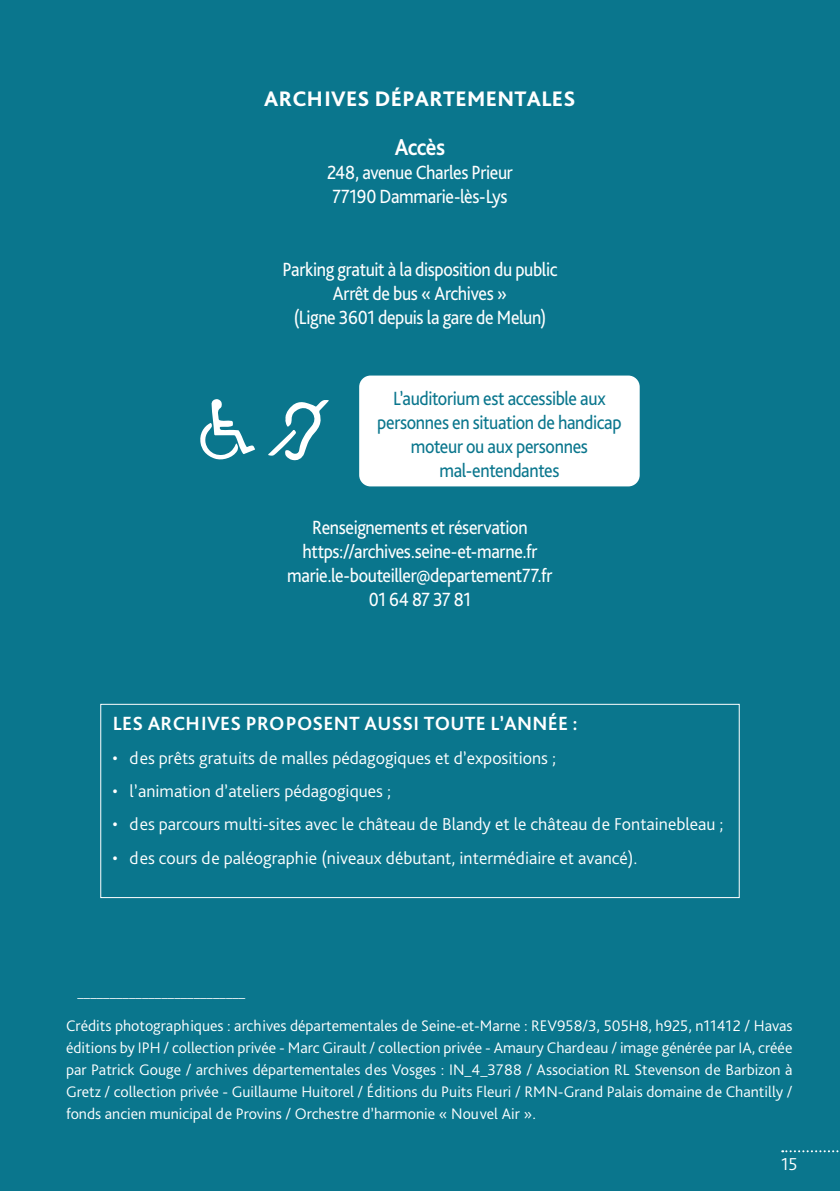
<style>
.page{position:relative;width:840px;height:1191px;background:#fff}
.page>*{position:absolute;margin:0;border:0;box-sizing:border-box;transform-origin:0 0}
.Heure-entrée-public-reserv{font:700 24px "Bliss Pro";letter-spacing:-.03em;color:#fff;scale:.9 1}
.Chapô_blanc{font:800 22px "Bliss Pro";letter-spacing:.015em;color:#fff}
.Heure-entrée-public-reserv-2{font:20px/24px "Bliss Pro";letter-spacing:-.02em;color:#fff;text-align:center;scale:.9 1}
.Heure-entrée-public-reserv-3{font:20px/24px "Bliss Pro";letter-spacing:-.02em;color:#0a768d;text-align:center;scale:.9 1}
.Titre_expo{font:700 20px "Bliss Pro";letter-spacing:.015em;color:#fff}
.t1{font:300 18px "Bliss Pro";color:#fff}
.Normal_1_colonne{font:300 16px/22px "Bliss Pro";color:#fff;text-align:justify}
.Normal_1_colonne-2{font:300 16px "Bliss Pro";color:#fff;scale:.9 1}
</style>
<div class="page">
<div style="left:0;top:0;width:839px;height:1191px;background:#0a768d"></div>
<div style="left:100px;top:704px;width:639px;height:194px;border:1px solid #fff"></div>
<div style="left:359px;top:375px;width:280px;height:111px;background:#fff;border-radius:11px"></div>
<svg style="left:200px;top:399px;width:55px;height:61px"></svg>
<svg style="left:268px;top:400px;width:61px;height:61px"></svg>
<svg style="left:781px;top:1150px;width:59px;height:2px"></svg>
<p class="Chapô_blanc" style="left:264px;top:85px;width:313px">ARCHIVES DÉPARTEMENTALES</p>
<p class="Heure-entrée-public-reserv" style="left:394px;top:133px;width:57px">Accès</p>
<p class="Heure-entrée-public-reserv-2" style="left:327px;top:160px;width:208px">248, avenue Charles Prieur</p>
<p class="Heure-entrée-public-reserv-2" style="left:332px;top:184px;width:196px">77190 Dammarie-lès-Lys</p>
<p class="Heure-entrée-public-reserv-2" style="left:282px;top:256px;width:307px">Parking gratuit à la disposition du public</p>
<p class="Heure-entrée-public-reserv-2" style="left:293px;top:280px;width:282px">Arrêt de bus « Archives »<br>(Ligne 3601 depuis la gare de Melun)</p>
<p class="Heure-entrée-public-reserv-3" style="left:377px;top:386px;width:273px">L’auditorium est accessible aux personnes en situation de handicap moteur ou aux personnes mal-entendantes</p>
<p class="Heure-entrée-public-reserv-2" style="left:312px;top:515px;width:241px">Renseignements et réservation</p>
<p class="Heure-entrée-public-reserv-2" style="left:302px;top:539px;width:262px">https://archives.seine-et-marne.fr</p>
<p class="Heure-entrée-public-reserv-2" style="left:287px;top:563px;width:296px">marie.le-bouteiller@departement77.fr</p>
<p class="Heure-entrée-public-reserv-2" style="left:368px;top:587px;width:115px">01 64 87 37 81</p>
<p class="Titre_expo" style="left:113px;top:711px;width:466px">LES ARCHIVES PROPOSENT AUSSI TOUTE L’ANNÉE :</p>
<p class="t1" style="left:112px;top:746px;width:445px">• des prêts gratuits de malles pédagogiques et d’expositions ;</p>
<p class="t1" style="left:112px;top:780px;width:280px">• l’animation d’ateliers pédagogiques ;</p>
<p class="t1" style="left:112px;top:813px;width:612px">• des parcours multi-sites avec le château de Blandy et le château de Fontainebleau ;</p>
<p class="t1" style="left:112px;top:846px;width:526px">• des cours de paléographie (niveaux débutant, intermédiaire et avancé).</p>
<p class="Normal_1_colonne-2" style="left:77px;top:982px;width:188px">__________________________</p>
<p class="Normal_1_colonne" style="left:66px;top:1014px;width:727px">Crédits photographiques : archives départementales de Seine-et-Marne : REV958/3, 505H8, h925, n11412 / Havas éditions by IPH / collection privée - Marc Girault / collection privée - Amaury Chardeau / image générée par IA, créée par Patrick Gouge / archives départementales des Vosges : IN_4_3788 / Association RL Stevenson de Barbizon à Gretz / collection privée - Guillaume Huitorel / Éditions du Puits Fleuri / RMN-Grand Palais domaine de Chantilly / fonds ancien municipal de Provins / Orchestre d’harmonie « Nouvel Air ».</p>
<p class="t1" style="left:780px;top:1152px;width:18px">15</p>
</div>
